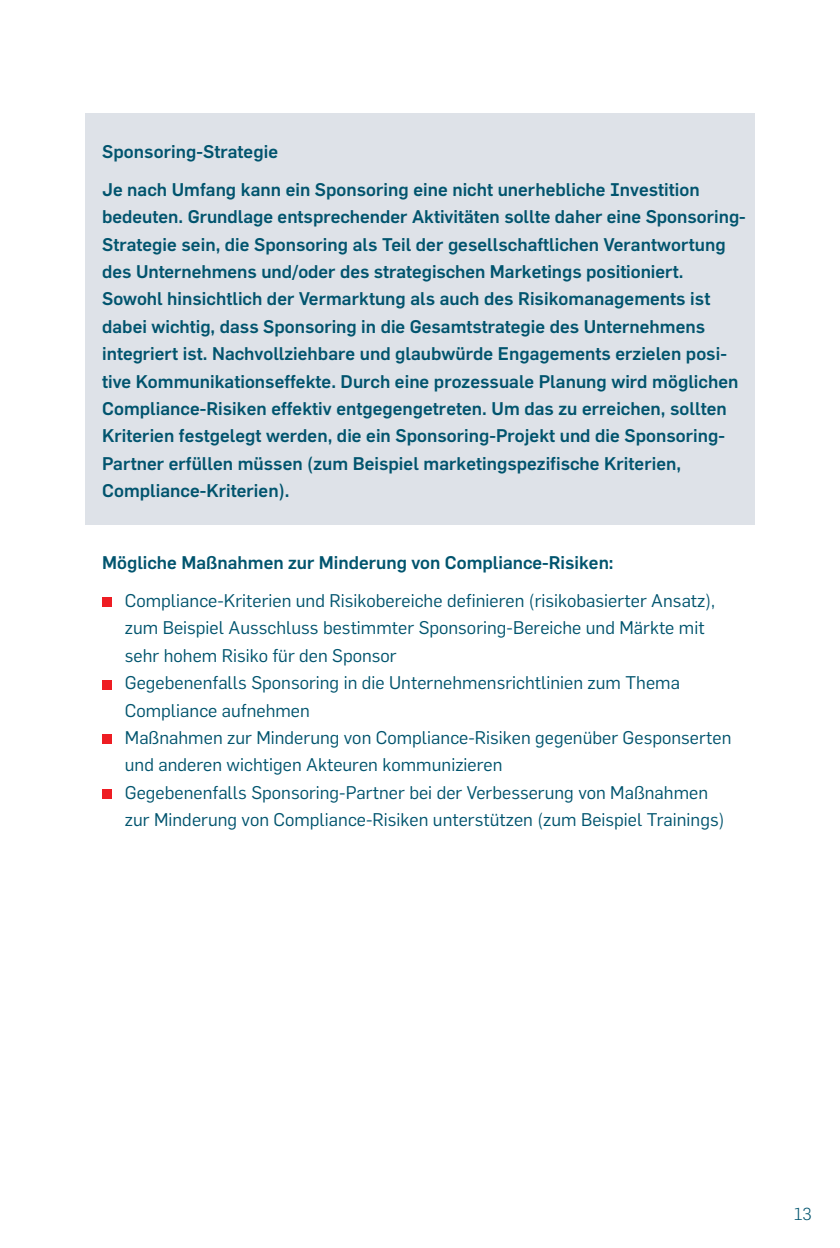
<style>
.page{position:relative;width:840px;height:1248px;background:#fff}
.page>*{position:absolute;margin:0;border:0;box-sizing:border-box;transform-origin:0 0}
.t1{font:500 18px/27.4px "Flama";color:#01546e}
.t2{font:18px/27.4px "Flama";color:#01546e}
.t3{font:300 17px "Flama";color:#01546e}
</style>
<div class="page">
<div style="left:85px;top:113px;width:669px;height:411px;background:#dee2e8"></div>
<div style="left:102px;top:598px;width:9px;height:9px;background:#ee1d23"></div>
<div style="left:102px;top:680px;width:9px;height:9px;background:#ee1d23"></div>
<div style="left:102px;top:735px;width:9px;height:9px;background:#ee1d23"></div>
<div style="left:102px;top:789px;width:9px;height:9px;background:#ee1d23"></div>
<p class="t1" style="left:102px;top:133px;width:598px;line-height:37.4px">Sponsoring-Strategie<br>Je nach Umfang kann ein Sponsoring eine nicht unerhebliche Investition</p>
<p class="t1" style="left:102px;top:203px;width:644px">bedeuten. Grundlage entsprechender Aktivitäten sollte daher eine Sponsoring-Strategie sein, die Sponsoring als Teil der gesellschaftlichen Verantwortung des Unternehmens und/oder des strategischen Marketings positioniert.<br>Sowohl hinsichtlich der Vermarktung als auch des Risikomanagements ist dabei wichtig, dass Sponsoring in die Gesamtstrategie des Unternehmens integriert ist. Nachvollziehbare und glaubwürde Engagements erzielen posi&shy;tive Kommunikationseffekte. Durch eine prozessuale Planung wird möglichen Compliance-Risiken effektiv entgegengetreten. Um das zu erreichen, sollten Kriterien festgelegt werden, die ein Sponsoring-Projekt und die Sponsoring-Partner erfüllen müssen (zum Beispiel marketingspezifische Kriterien, Compliance-Kriterien).</p>
<p class="t1" style="left:102px;top:549px;width:512px">Mögliche Maßnahmen zur Minderung von Compliance-Risiken:</p>
<p class="t2" style="left:125px;top:586px;width:607px">Compliance-Kriterien und Risikobereiche definieren (risikobasierter Ansatz), zum Beispiel Ausschluss bestimmter Sponsoring-Bereiche und Märkte mit sehr hohem Risiko für den Sponsor<br>Gegebenenfalls Sponsoring in die Unternehmensrichtlinien zum Thema Compliance aufnehmen<br>Maßnahmen zur M inderung von Compliance-Risiken gegenüber Gesponserten und anderen wichtigen Akteuren kommunizieren<br>Gegebenenfalls Sponsoring-Partner bei der Verbesserung von Maßnahmen zur M inderung von Compliance-Risiken unterstützen (zum Beispiel Trainings)</p>
<p class="t3" style="left:793px;top:1204px;width:19px">13</p>
</div>
